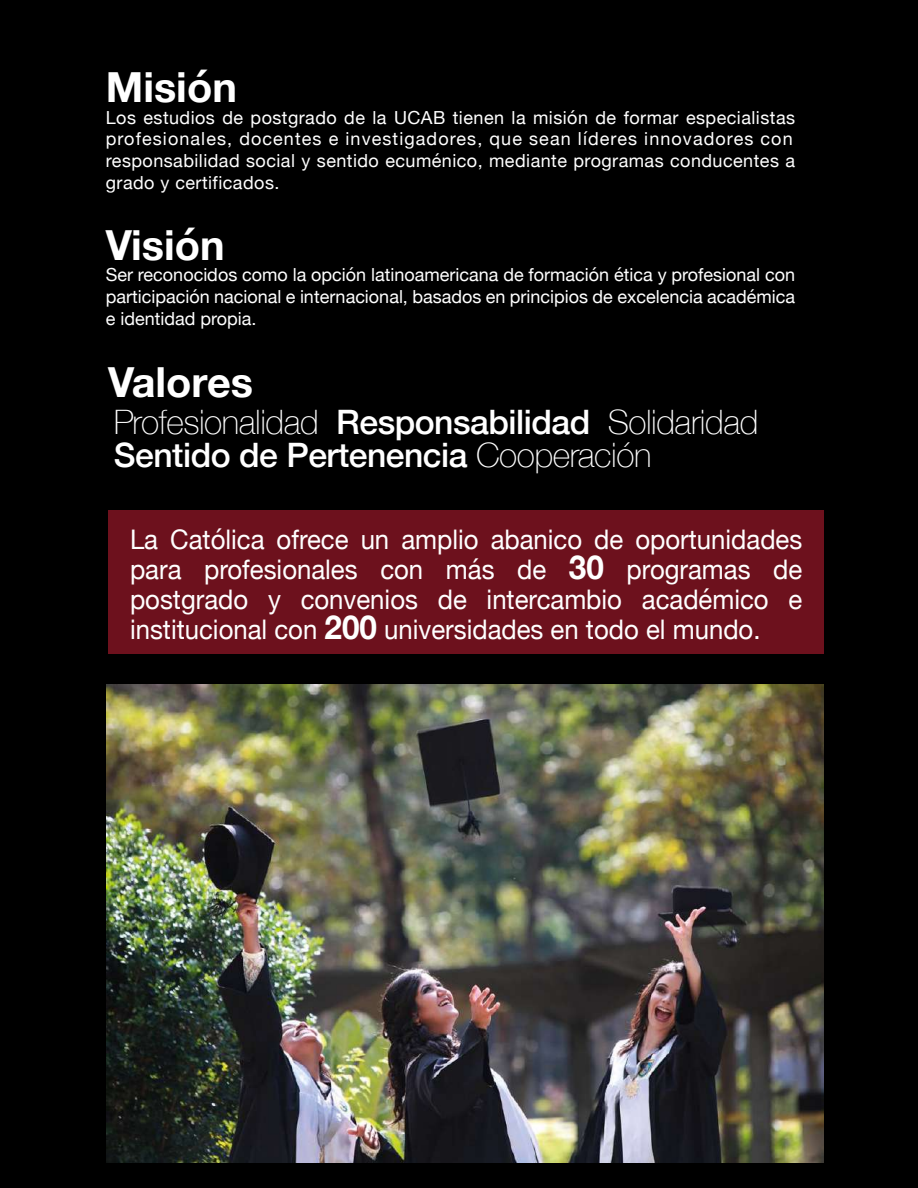
<style>
.page{position:relative;width:918px;height:1188px;background:#000}
.page>*{position:absolute;margin:0;border:0;box-sizing:border-box;transform-origin:0 0}
.t1{font:700 41.4px "Helvetica Neue";color:#fff}
.t2{font:100 33.6px/33px "Helvetica Neue";letter-spacing:-.015em;color:#fff}
.t3{font:27px/30px "Helvetica Neue";color:#fff;text-align:justify;scale:.95 1}
.t4{font:18px/21.6px "Helvetica Neue";letter-spacing:.025em;color:#fff}
.s1{font-weight:500}
.s2{font-weight:700;font-size:33px}
</style>
<div class="page">
<img style="left:107px;top:684px;width:716px;height:478px">
<div style="left:108px;top:510px;width:715px;height:143px;background:#6d111d"></div>
<h1 class="t1" style="left:106px;top:55px;width:133px">Misión</h1>
<p class="t4" style="left:106px;top:108px;width:691px">Los estudios de postgrado de la UCAB tienen la misión de formar especialistas profesionales, docentes e investigadores, que sean líderes innovadores con responsabilidad social y sentido ecuménico, mediante programas conducentes a grado y certificados.</p>
<h1 class="t1" style="left:106px;top:213px;width:120px">Visión</h1>
<p class="t4" style="left:106px;top:265px;width:691px;text-align:justify">Ser reconocidos como la opción latinoamericana de formación ética y profesional con participación nacional e internacional, basados en principios de excelencia académica e identidad propia.</p>
<h1 class="t1" style="left:108px;top:350px;width:147px">Valores</h1>
<h2 class="t2" style="left:114px;top:404px;width:646px">Profesionalidad <span class="s1">Responsabilidad</span> Solidaridad<br><span class="s1">Sentido de Pertenencia</span> Cooperación</h2>
<h3 class="t3" style="left:130px;top:526px;width:709px">La Católica ofrece un amplio abanico de oportunidades para profesionales con más de <span class="s2">30</span> programas de postgrado y convenios de intercambio académico e institucional con <span class="s2">200</span> universidades en todo el mundo.</h3>
</div>
